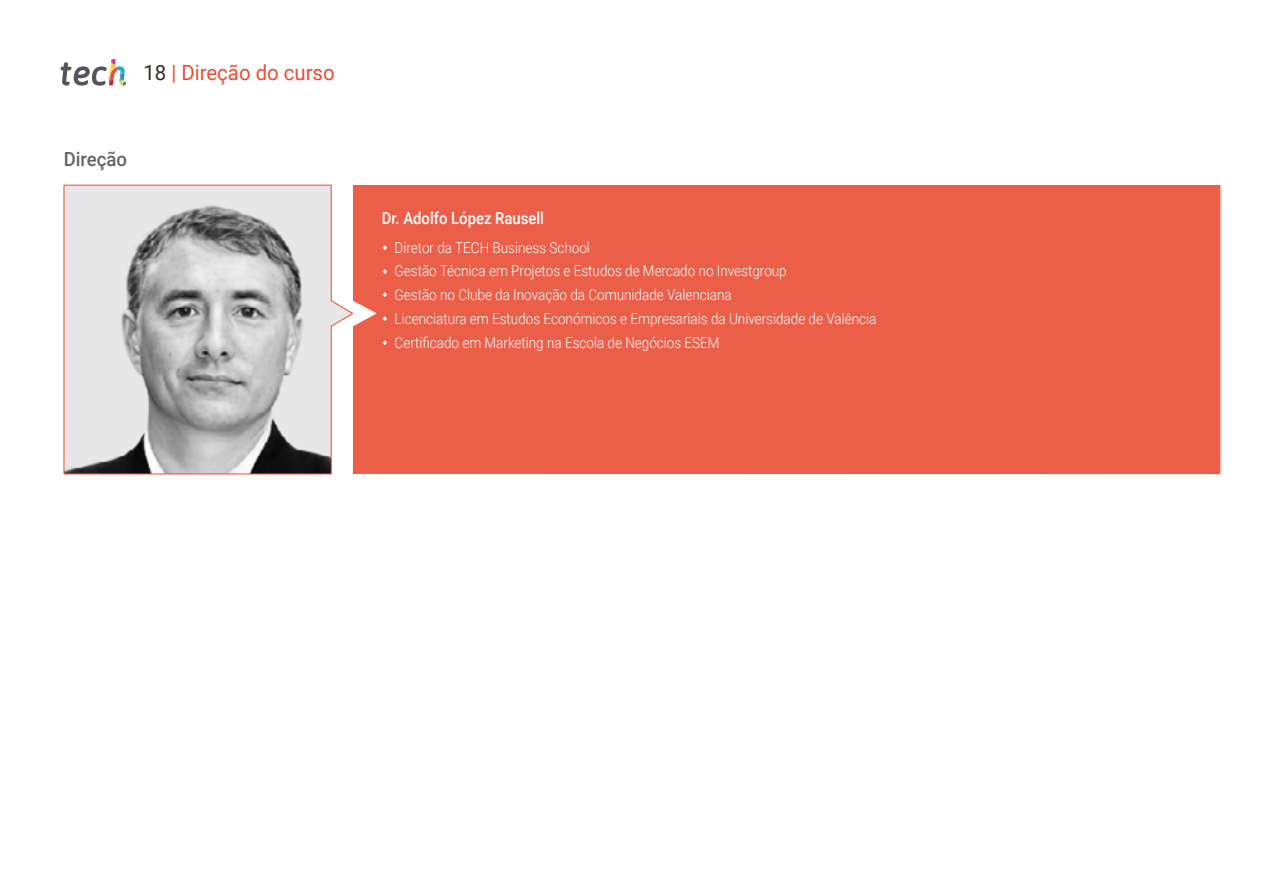
<style>
.page{position:relative;width:1263px;height:893px;background:#fff}
.page>*{position:absolute;margin:0;border:0;box-sizing:border-box;transform-origin:0 0}
.t1{font:21px "Roboto";color:#e94d35}
.t2{font:500 19.5px "Roboto";color:#61646a;scale:.95 1}
.t3{font:500 16.5px "Roboto";color:#fff;scale:.9 1}
.t4{font:300 15px/23.7px "Roboto";color:#fff;scale:.9 1}
.s1{color:#312e20}
</style>
<div class="page">
<svg style="left:61px;top:59px;width:65px;height:27px"></svg>
<div style="left:353px;top:185px;width:867px;height:289px;background:#eb5f49"></div>
<svg style="left:64px;top:185px;width:289px;height:289px;background:#c4c3c2"></svg>
<svg style="left:383px;top:245px;width:4px;height:5px"></svg>
<svg style="left:383px;top:269px;width:4px;height:5px"></svg>
<svg style="left:383px;top:292px;width:4px;height:5px"></svg>
<svg style="left:383px;top:316px;width:4px;height:5px"></svg>
<svg style="left:383px;top:340px;width:4px;height:5px"></svg>
<h1 class="t1" style="left:144px;top:57px;width:193px"><span class="s1">18</span> | Direção do curso</h1>
<h2 class="t2" style="left:64px;top:145px;width:68px">Direção</h2>
<p class="t3" style="left:382px;top:206px;width:182px">Dr. Adolfo López Rausell</p>
<p class="t4" style="left:395px;top:235px;width:537px">Diretor da TECH Business School<br>Gestão Técnica em Projetos e Estudos de Mercado no Investgroup<br>Gestão no Clube da Inovação da Comunidade Valenciana<br>Licenciatura em Estudos Económicos e Empresariais da Universidade de Valência Certificado em Marketing na Escola de Negócios ESEM</p>
</div>
